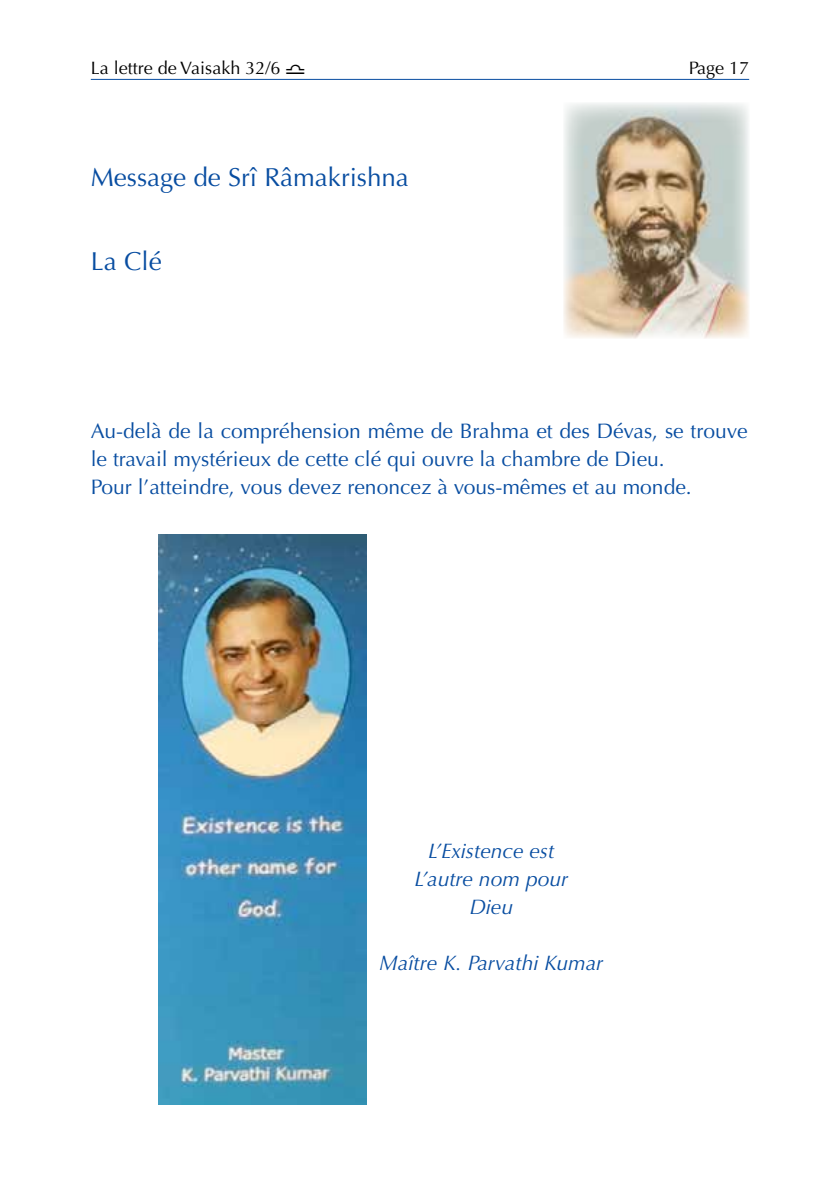
<style>
.page{position:relative;width:840px;height:1191px;background:#fff}
.page>*{position:absolute;margin:0;border:0;box-sizing:border-box;transform-origin:0 0}
.t1{font:26px "Optima";color:#084da1}
.t2{font:21px/28px "Optima";color:#084da1}
.t3{font:italic 21px/28px "Optima";color:#084da1;text-align:center}
.t4{font:18px "Optima";color:#000}
.s1{font-family:"Glyphs"}
</style>
<div class="page">
<hr style="left:91px;top:79px;width:657px;height:1px;background:#084da1">
<img style="left:563px;top:103px;width:185px;height:235px">
<img style="left:159px;top:534px;width:207px;height:570px">
<p class="t4" style="left:91px;top:57px;width:216px">La lettre de Vaisakh 32/6 <span class="s1">7</span></p>
<p class="t4" style="left:688px;top:57px;width:62px">Page 17</p>
<p class="t1" style="left:91px;top:162px;width:319px">Message de Srî Râmakrishna</p>
<p class="t1" style="left:91px;top:246px;width:72px">La Clé</p>
<p class="t2" style="left:91px;top:417px;width:657px">Au-delà de la compréhension même de Brahma et des Dévas, se trouve le travail mystérieux de cette clé qui ouvre la chambre de Dieu.<br>Pour l’atteindre, vous devez renoncez à vous-mêmes et au monde.</p>
<p class="t3" style="left:414px;top:837px;width:155px">L’Existence est<br>L’autre nom pour<br>Dieu</p>
<p class="t3" style="left:379px;top:949px;width:225px">Maître K. Parvathi Kumar</p>
</div>
